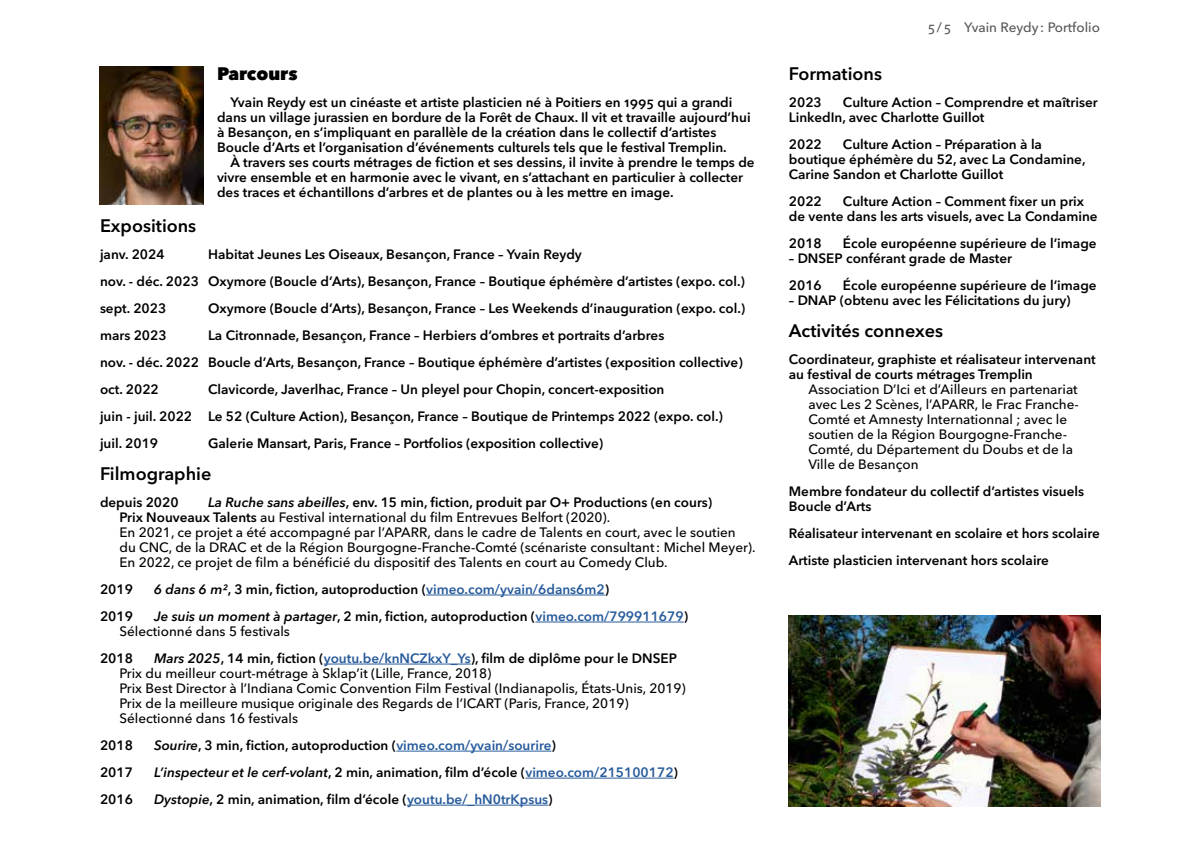
<style>
.page{position:relative;width:1200px;height:851px;background:#fff}
.page>*{position:absolute;margin:0;border:0;box-sizing:border-box;transform-origin:0 0}
.t1{font:600 18px "Avenir Next LT Pro";color:#000}
.t2{font:800 18px "Avenir Next LT Pro";color:#000}
.t3{font:600 13.5px/15px "Avenir Next LT Pro";color:#000}
.t4{font:500 13.5px/15px "Avenir Next LT Pro";color:#000}
.t5{font:500 13.5px "Avenir Next LT Pro";color:#575756}
.s1{font-weight:600;font-style:italic}
.s2{font-weight:600}
.s3{font-style:italic}
.s4{color:#275b9b}
.s5{font-weight:500}
.s6{font-weight:600;color:#275b9b}
</style>
<div class="page">
<img style="left:788px;top:615px;width:311px;height:191px">
<img style="left:100px;top:67px;width:104px;height:138px">
<hr style="left:426px;top:594px;width:178px;height:1px;background:#275b9b">
<hr style="left:535px;top:621px;width:148px;height:1px;background:#275b9b">
<hr style="left:324px;top:663px;width:146px;height:1px;background:#275b9b">
<hr style="left:396px;top:750px;width:155px;height:1px;background:#275b9b">
<hr style="left:525px;top:777px;width:148px;height:1px;background:#275b9b">
<hr style="left:407px;top:804px;width:141px;height:1px;background:#275b9b">
<h1 class="t2" style="left:217px;top:63px;width:82px">Parcours</h1>
<p class="t3" style="left:217px;top:95px;width:535px;text-indent:14px">Yvain Reydy est un cinéaste et artiste plasticien né à Poitiers en 1995 qui a grandi dans un village jurassien en bordure de la Forêt de Chaux. Il vit et travaille aujourd’hui à Besançon, en s’impliquant en parallèle de la création dans le collectif d’artistes Boucle d’Arts et l’organisation d’événements culturels tels que le festival Tremplin.</p>
<p class="t3" style="left:217px;top:155px;width:539px;text-indent:14px">À travers ses courts métrages de fiction et ses dessins, il invite à prendre le temps de vivre ensemble et en harmonie avec le vivant, en s’attachant en particulier à collecter des traces et échantillons d’arbres et de plantes ou à les mettre en image.</p>
<h1 class="t1" style="left:100px;top:214px;width:98px">Expositions</h1>
<p class="t3" style="left:100px;top:246px;width:66px">janv. 2024</p>
<p class="t3" style="left:100px;top:240px;width:646px;line-height:27px;text-indent:108px">Habitat Jeunes Les Oiseaux, Besançon, France – Yvain Reydy<br>nov. - déc. 2023 Oxymore (Boucle d’Arts), Besançon, France – Boutique éphémère d’artistes (expo. col.) sept. 2023</p>
<p class="t3" style="left:208px;top:300px;width:538px">Oxymore (Boucle d’Arts), Besançon, France – Les Weekends d’inauguration (expo. col.)</p>
<p class="t3" style="left:100px;top:321px;width:644px;line-height:27px;text-indent:108px">La Citronnade, Besançon, France – Herbiers d’ombres et portraits d’arbres<br>nov. - déc. 2022 Boucle d’Arts, Besançon, France – Boutique éphémère d’artistes (exposition collective) oct. 2022</p>
<p class="t3" style="left:100px;top:327px;width:68px">mars 2023</p>
<p class="t3" style="left:100px;top:375px;width:624px;line-height:27px;text-indent:108px">Clavicorde, Javerlhac, France – Un pleyel pour Chopin, concert-exposition<br>juin - juil. 2022 Le 52 (Culture Action), Besançon, France – Boutique de Printemps 2022 (expo. col.) juil. 2019</p>
<p class="t3" style="left:208px;top:435px;width:396px">Galerie Mansart, Paris, France – Portfolios (exposition collective)</p>
<h1 class="t1" style="left:100px;top:462px;width:113px">Filmographie</h1>
<p class="t3" style="left:100px;top:494px;width:80px">depuis 2020</p>
<p class="t4" style="left:119px;top:494px;width:637px;text-indent:89px"><span class="s1">La Ruche sans abeilles</span><span class="s2">, env. 15 min, fiction, produit par O+ Productions (en cours)<br>Prix Nouveaux Talents</span> au Festival international du film Entrevues Belfort (2020).<br>En 2021, ce projet a été accompagné par l’APARR, dans le cadre de Talents en court, avec le soutien<br>du CNC, de la DRAC et de la Région Bourgogne-Franche-Comté (scénariste consultant: Michel Meyer).<br>En 2022, ce projet de film a bénéficié du dispositif des Talents en court au Comedy Club.</p>
<p class="t3" style="left:100px;top:581px;width:34px">2019</p>
<p class="t3" style="left:154px;top:581px;width:456px"><span class="s3">6 dans 6 m²</span>, 3 min, fiction, autoproduction (<span class="s4">vimeo.com/yvain/6dans6m2</span>)</p>
<p class="t3" style="left:100px;top:608px;width:34px">2019</p>
<p class="t3" style="left:119px;top:608px;width:570px;text-indent:35px"><span class="s3">Je suis un moment à partager</span>, 2 min, fiction, autoproduction (<span class="s4">vimeo.com/799911679</span>)<br><span class="s5">Sélectionné dans 5 festivals</span></p>
<p class="t3" style="left:100px;top:650px;width:34px">2018</p>
<p class="t4" style="left:119px;top:650px;width:567px;text-indent:35px"><span class="s1">Mars 2025</span><span class="s2">, 14 min, fiction (</span><span class="s6">youtu.be/knNCZkxY_Ys</span><span class="s2">), film de diplôme pour le DNSEP </span>Prix du meilleur court-métrage à Sklap’it (Lille, France, 2018)<br>Prix Best Director à l’Indiana Comic Convention Film Festival (Indianapolis, États-Unis, 2019)<br>Prix de la meilleure musique originale des Regards de l’ICART (Paris, France, 2019)<br>Sélectionné dans 16 festivals</p>
<p class="t3" style="left:100px;top:737px;width:34px">2018</p>
<p class="t3" style="left:154px;top:737px;width:403px"><span class="s3">Sourire</span>, 3 min, fiction, autoproduction (<span class="s4">vimeo.com/yvain/sourire</span>)</p>
<p class="t3" style="left:100px;top:764px;width:34px">2017</p>
<p class="t3" style="left:154px;top:764px;width:525px"><span class="s3">L’inspecteur et le cerf-volant</span>, 2 min, animation, film d’école (<span class="s4">vimeo.com/215100172</span>)</p>
<p class="t3" style="left:100px;top:791px;width:34px">2016</p>
<p class="t3" style="left:154px;top:791px;width:400px"><span class="s3">Dystopie</span>, 2 min, animation, film d’école (<span class="s4">youtu.be/_hN0trKpsus</span>)</p>
<p class="t5" style="left:927px;top:20px;width:174px">5/5 Yvain Reydy: Portfolio</p>
<h1 class="t1" style="left:788px;top:63px;width:95px">Formations</h1>
<p class="t3" style="left:788px;top:95px;width:34px">2023</p>
<p class="t3" style="left:788px;top:95px;width:310px;text-indent:54px">Culture Action – Comprendre et maîtriser<br>LinkedIn, avec Charlotte Guillot</p>
<p class="t3" style="left:788px;top:137px;width:34px">2022</p>
<p class="t3" style="left:788px;top:137px;width:298px;text-indent:54px">Culture Action – Préparation à la boutique éphémère du 52, avec La Condamine,<br>Carine Sandon et Charlotte Guillot</p>
<p class="t3" style="left:788px;top:194px;width:34px">2022</p>
<p class="t3" style="left:788px;top:194px;width:310px;text-indent:54px">Culture Action – Comment fixer un prix de vente dans les arts visuels, avec La Condamine</p>
<p class="t3" style="left:788px;top:236px;width:34px">2018</p>
<p class="t3" style="left:842px;top:236px;width:255px">École européenne supérieure de l’image</p>
<p class="t3" style="left:788px;top:245px;width:225px;line-height:27px">– DNSEP conférant grade de Master<br>2016</p>
<p class="t3" style="left:842px;top:278px;width:255px">École européenne supérieure de l’image</p>
<p class="t3" style="left:788px;top:293px;width:283px">– DNAP (obtenu avec les Félicitations du jury)</p>
<h1 class="t1" style="left:788px;top:319px;width:156px">Activités connexes</h1>
<p class="t3" style="left:788px;top:351px;width:308px">Coordinateur, graphiste et réalisateur intervenant au festival de courts métrages Tremplin</p>
<p class="t4" style="left:808px;top:381px;width:272px">Association D’Ici et d’Ailleurs en partenariat avec Les 2 Scènes, l’APARR, le Frac Franche-Comté et Amnesty Internationnal ; avec le soutien de la Région Bourgogne-Franche-Comté, du Département du Doubs et de la Ville de Besançon</p>
<p class="t3" style="left:788px;top:483px;width:297px">Membre fondateur du collectif d’artistes visuels<br>Boucle d’Arts</p>
<p class="t3" style="left:788px;top:519px;width:312px;line-height:27px">Réalisateur intervenant en scolaire et hors scolaire<br>Artiste plasticien intervenant hors scolaire</p>
</div>
